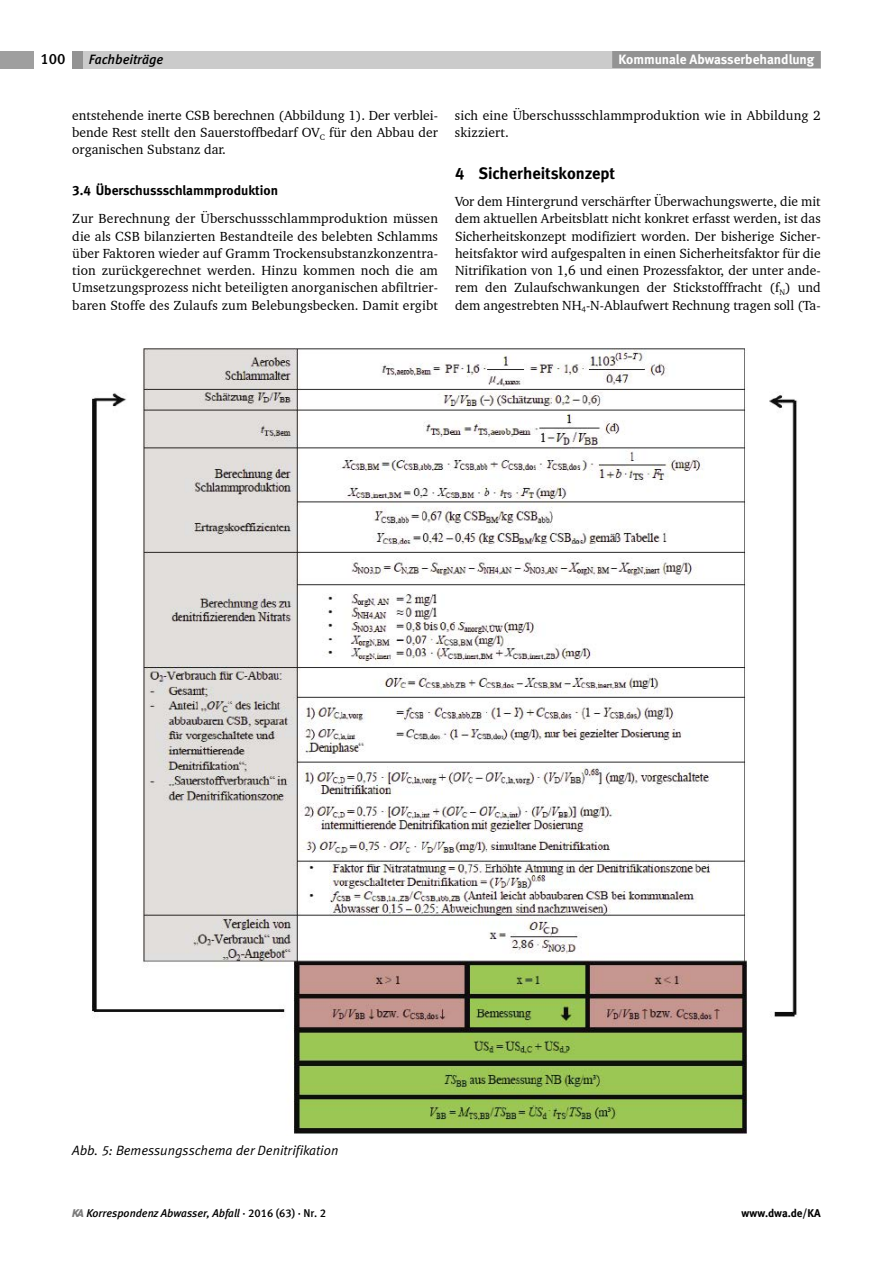
<style>
.page{position:relative;width:893px;height:1263px;background:#fff}
.page>*{position:absolute;margin:0;border:0;box-sizing:border-box;transform-origin:0 0}
.t1{font:16.5px "Meta Bold LF";color:#000}
.t2{font:15px "Meta Medium LF";color:#000}
.t3{font:13.5px/17.2px "Charter BT";letter-spacing:.01em;color:#000;text-align:justify}
.t4{font:italic 13.5px "Meta Normal LF";color:#000}
.t5{font:13.5px "Meta Bold LF";color:#000}
.t6{font:13.5px "Meta Bold LF";color:#fff}
.t7{font:italic 13.5px "Meta Medium LF";color:#000}
.t8{font:italic 11.25px "Meta Medium LF";letter-spacing:-.005em;color:#000}
.t9{font:700 11.25px "Meta";color:#000}
.s1{font-family:"KAKW";font-style:normal;font-size:11.7px;color:#7c7c7c}
.s2{font-style:normal}
</style>
<div class="page">
<div style="left:72px;top:51px;width:11px;height:17px;background:#939393"></div>
<div style="left:106px;top:51px;width:715px;height:17px;background:#cbcbcb"></div>
<div style="left:612px;top:51px;width:209px;height:17px;background:#939393"></div>
<div style="left:0;top:51px;width:34px;height:17px;background:#9f9f9f"></div>
<div style="left:83px;top:51px;width:86px;height:17px;background:#cbcbcb"></div>
<img style="left:92px;top:348px;width:706px;height:786px">
<p class="t2" style="left:40px;top:50px;width:27px">100</p>
<p class="t7" style="left:89px;top:51px;width:76px">Fachbeiträge</p>
<p class="t6" style="left:619px;top:51px;width:197px">Kommunale Abwasserbehandlung</p>
<p class="t3" style="left:72px;top:106px;width:367px">entstehende inerte CSB berechnen (Abbildung 1). Der verblei&shy;bende Rest stellt den Sauerstoffbedarf OV<sub>C</sub> für den Abbau der organischen Substanz dar.</p>
<p class="t5" style="left:72px;top:182px;width:207px">3.4 Überschussschlammproduktion</p>
<p class="t3" style="left:72px;top:210px;width:367px">Zur Berechnung der Überschussschlammproduktion müssen die als CSB bilanzierten Bestandteile des belebten Schlamms über Faktoren wieder auf Gramm Trockensubstanzkonzentra&shy;tion zurückgerechnet werden. Hinzu kommen noch die am Umsetzungsprozess nicht beteiligten anorganischen abfiltrier&shy;baren Stoffe des Zulaufs zum Belebungsbecken. Damit ergibt</p>
<p class="t3" style="left:455px;top:106px;width:367px">sich eine Überschussschlammproduktion wie in Abbildung 2 skizziert.</p>
<p class="t1" style="left:455px;top:163px;width:162px">4 Sicherheitskonzept</p>
<p class="t3" style="left:455px;top:193px;width:367px">Vor dem Hintergrund verschärfter Überwachungswerte, die mit dem aktuellen Arbeitsblatt nicht konkret erfasst werden, ist das Sicherheitskonzept modifiziert worden. Der bisherige Sicher&shy;heitsfaktor wird aufgespalten in einen Sicherheitsfaktor für die Nitrifikation von 1,6 und einen Prozessfaktor, der unter ande&shy;rem den Zulaufschwankungen der Stickstofffracht (f<sub>N</sub>) und dem angestrebten NH<sub>4</sub>-N-Ablaufwert Rechnung tragen soll (Ta-</p>
<p class="t4" style="left:72px;top:1142px;width:268px">Abb. 5: Bemessungsschema der Denitrifikation</p>
<p class="t8" style="left:72px;top:1206px;width:255px"><span class="s1">a</span> Korrespondenz Abwasser, Abfall <span class="s2">· 2016 (63) · Nr. 2</span></p>
<p class="t9" style="left:742px;top:1206px;width:81px">www.dwa.de/KA</p>
</div>
